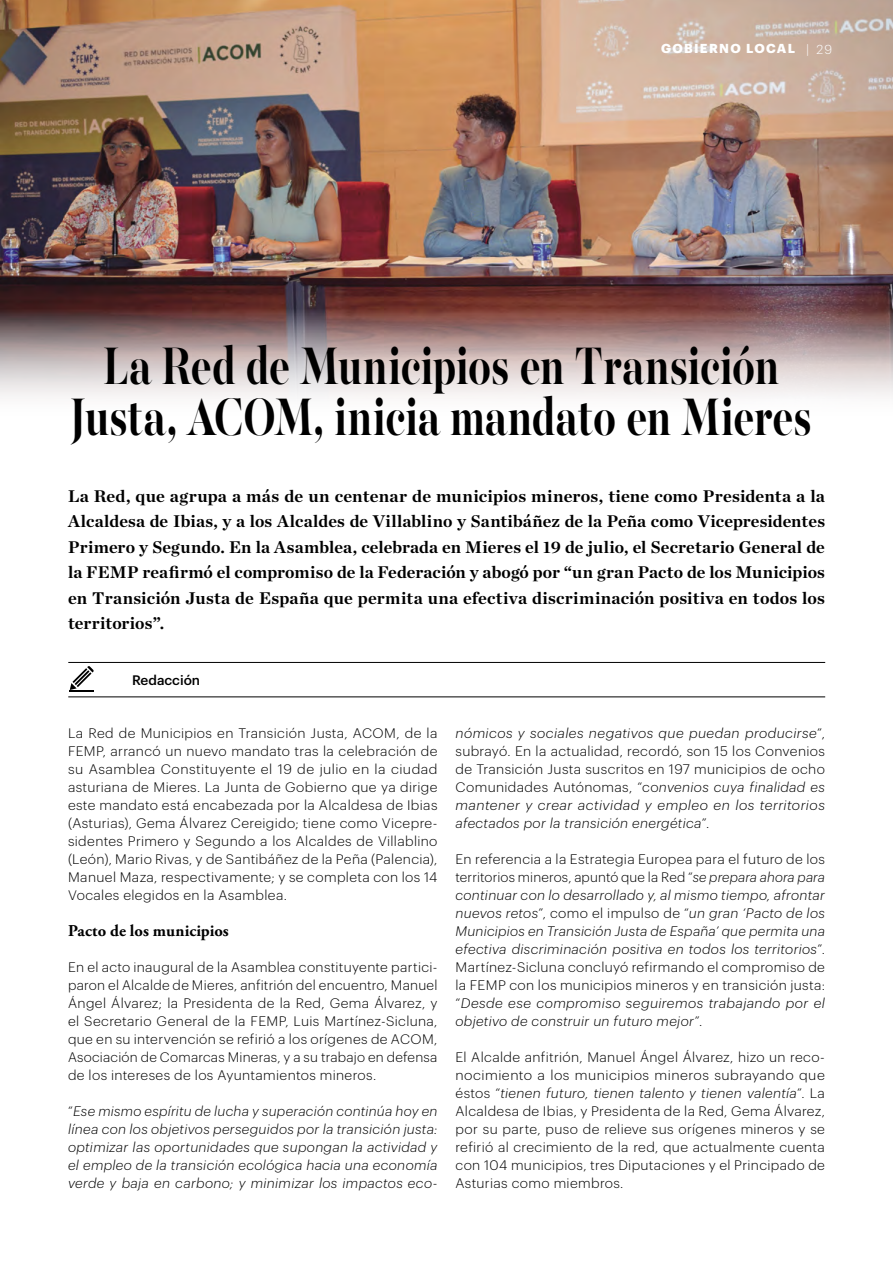
<style>
.page{position:relative;width:893px;height:1263px;background:#fff}
.page>*{position:absolute;margin:0;border:0;box-sizing:border-box;transform-origin:0 0}
.TITULAR{font:700 58.8px/51px "Majesti Banner";letter-spacing:-.005em;color:#000;text-align:center;scale:.71 1}
.ENTRADILLA{font:700 17.25px/25.5px "Chronicle Deck";letter-spacing:.01em;color:#000;text-align:justify}
.LADILLO{font:700 16.5px "Adobe Garamond Pro";letter-spacing:.005em;color:#000}
.TEXTO{font:300 13.5px/18px "Graphik";letter-spacing:.025em;color:#000;text-align:justify}
.TEXTO-2{font:italic 300 13.5px/18px "Graphik";letter-spacing:.025em;color:#000;text-align:justify}
.TEXTO-3{font:italic 300 13.5px/18px "Graphik";letter-spacing:.025em;color:#000;text-align:justify;scale:1.04 1}
.t1{font:500 13.5px "Graphik";color:#000}
.t2{font:700 12.75px "Graphik";letter-spacing:.105em;color:#fff}
.s1{font-weight:300}
.s2{font-style:normal}
.s3{font-style:italic}
</style>
<div class="page">
<img style="left:0;top:0;width:893px;height:396px">
<hr style="left:68px;top:662px;width:757px;height:1px;background:#000">
<hr style="left:68px;top:697px;width:757px;height:1px;background:#000">
<svg style="left:70px;top:666px;width:24px;height:26px"></svg>
<p class="t2" style="left:661px;top:39px;width:173px">GOBIERNO LOCAL <span class="s1">| 29</span></p>
<p class="TITULAR" style="left:71px;top:345px;width:1045px">La Red de Municipios en Transición<br>Justa, ACOM, inicia mandato en Mieres</p>
<p class="ENTRADILLA" style="left:68px;top:482px;width:758px">La Red, que agrupa a más de un centenar de municipios mineros, tiene como Presidenta a la Alcaldesa de Ibias, y a los Alcaldes de Villablino y Santibáñez de la Peña como Vicepresidentes Primero y Segundo. En la Asamblea, celebrada en Mieres el 19 de julio, el Secretario General de la FEMP reafirmó el compromiso de la Federación y abogó por “un gran Pacto de los Municipios en Transición Justa de España que permita una efectiva discriminación positiva en todos los territorios”.</p>
<p class="t1" style="left:132px;top:670px;width:70px">Redacción</p>
<p class="TEXTO" style="left:68px;top:723px;width:371px">La Red de Municipios en Transición Justa, ACOM, de la FEMP, arrancó un nuevo mandato tras la celebración de su Asamblea Constituyente el 19 de julio en la ciudad asturiana de Mieres. La Junta de Gobierno que ya dirige este mandato está encabezada por la Alcaldesa de Ibias (Asturias), Gema Álvarez Cereigido; tiene como Vicepre&shy;sidentes Primero y Segundo a los Alcaldes de Villablino (León), Mario Rivas, y de Santibáñez de la Peña (Palencia), Manuel Maza, respectivamente; y se completa con los 14<br>Vocales elegidos en la Asamblea.</p>
<p class="LADILLO" style="left:68px;top:921px;width:162px">Pacto de los municipios</p>
<p class="TEXTO" style="left:68px;top:957px;width:371px">En el acto inaugural de la Asamblea constituyente partici&shy;paron el Alcalde de Mieres, anfitrión del encuentro, Manuel Ángel Álvarez; la Presidenta de la Red, Gema Álvarez, y el Secretario General de la FEMP, Luis Martínez-Sicluna, que en su intervención se refirió a los orígenes de ACOM, Asociación de Comarcas Mineras, y a su trabajo en defensa de los intereses de los Ayuntamientos mineros.</p>
<p class="TEXTO-2" style="left:68px;top:1101px;width:371px"><span class="s2">“</span>Ese mismo espíritu de lucha y superación continúa hoy en línea con los objetivos perseguidos por la transición justa: optimizar las oportunidades que supongan la actividad y el empleo de la transición ecológica hacia una economía verde y baja en carbono; y minimizar los impactos eco-</p>
<p class="TEXTO-3" style="left:455px;top:723px;width:357px">nómicos y sociales negativos que puedan producirse<span class="s2">”, subrayó. En la actualidad, recordó, son 15 los Convenios de Transición Justa suscritos en 197 municipios de ocho Comunidades Autónomas, “co</span>nvenios cuya finalidad es mantener y crear actividad y empleo en los territorios afectados por la transición energética<span class="s2">”.</span></p>
<p class="TEXTO-2" style="left:455px;top:849px;width:371px"><span class="s2">En referencia a la Estrategia Europea para el futuro de los territorios mineros, apuntó que la Red “</span>se prepara ahora para continuar con lo desarrollado y, al mismo tiempo, afrontar nuevos retos<span class="s2">”, como el impulso de “</span>un gran ‘Pacto de los Municipios en Transición Justa de España’ que permita una efectiva discriminación positiva en todos los territorios<span class="s2">”.<br>Martínez-Sicluna concluyó refirmando el compromiso de la FEMP con los municipios mineros y en transición justa: “</span>Desde ese compromiso seguiremos trabajando por el objetivo de construir un futuro mejor<span class="s2">”.</span></p>
<p class="TEXTO" style="left:455px;top:1047px;width:371px">El Alcalde anfitrión, Manuel Ángel Álvarez, hizo un reco&shy;nocimiento a los municipios mineros subrayando que éstos “<span class="s3">tienen futuro, tienen talento y tienen valentía</span>”. La Alcaldesa de Ibias, y Presidenta de la Red, Gema Álvarez, por su parte, puso de relieve sus orígenes mineros y se refirió al crecimiento de la red, que actualmente cuenta con 104 municipios, tres Diputaciones y el Principado de Asturias como miembros.</p>
</div>
